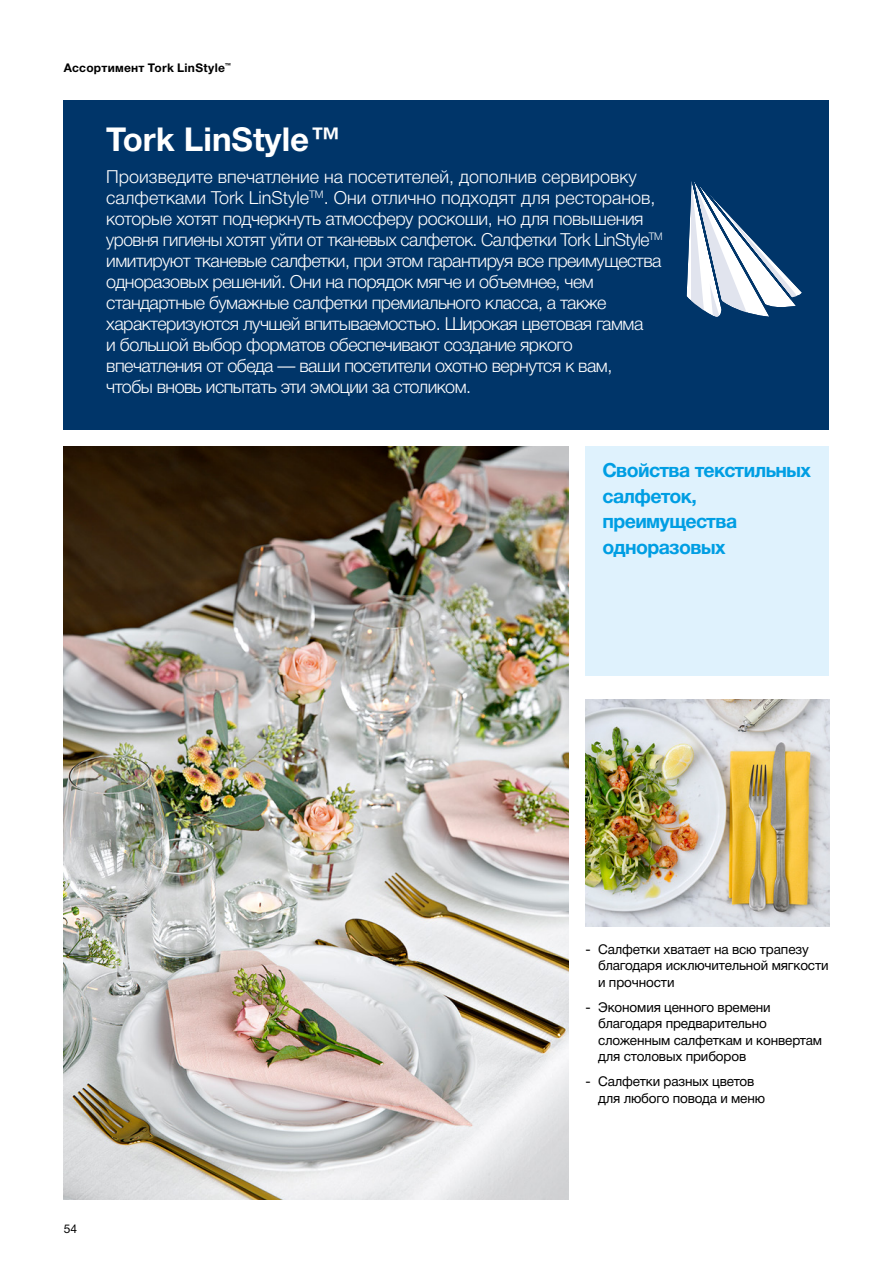
<style>
.page{position:relative;width:893px;height:1263px;background:#fff}
.page>*{position:absolute;margin:0;border:0;box-sizing:border-box;transform-origin:0 0}
.t1{font:700 33px "Helvetica Neue Cyr";color:#fff}
.t2{font:700 19.5px/25.5px "Helvetica Neue Cyr";letter-spacing:-.03em;color:#009ee3}
.t3{font:300 18px/21px "Helvetica Neue Cyr";letter-spacing:-.03em;color:#fff}
.t4{font:13.5px/16.5px "Helvetica Neue Cyr";letter-spacing:-.01em;color:#000}
.t5{font:700 12px "Helvetica Neue Cyr";letter-spacing:.02em;color:#000}
.t6{font:12px "Helvetica Neue Cyr";color:#000}
</style>
<div class="page">
<img style="left:64px;top:446px;width:504px;height:753px">
<div style="left:64px;top:100px;width:765px;height:329px;background:#003569"></div>
<svg style="left:686px;top:181px;width:116px;height:136px"></svg>
<img style="left:585px;top:700px;width:244px;height:226px">
<div style="left:585px;top:446px;width:244px;height:230px;background:#dff2fd"></div>
<p class="t5" style="left:64px;top:61px;width:169px">Ассортимент Tork LinStyle<sup>™</sup></p>
<h1 class="t1" style="left:106px;top:121px;width:237px">Tork LinStyle™</h1>
<p class="t3" style="left:106px;top:166px;width:558px">Произведите впечатление на посетителей, дополнив сервировку салфетками Tork LinStyle<sup>TM</sup>. Они отлично подходят для ресторанов, которые хотят подчеркнуть атмосферу роскоши, но для повышения уровня гигиены хотят уйти от тканевых салфеток. Салфетки Tork LinStyle<sup>TM </sup>имитируют тканевые салфетки, при этом гарантируя все преимущества одноразовых решений. Они на порядок мягче и объемнее, чем стандартные бумажные салфетки премиального класса, а также характеризуются лучшей впитываемостью. Широкая цветовая гамма<br>и большой выбор форматов обеспечивают создание яркого впечатления от обеда — ваши посетители охотно вернутся к вам, чтобы вновь испытать эти эмоции за столиком.</p>
<p class="t2" style="left:602px;top:458px;width:210px">Свойства текстильных салфеток, преимущества одноразовых</p>
<p class="t6" style="left:64px;top:1222px;width:15px">54</p>
<p class="t4" style="left:598px;top:941px;width:232px;text-indent:-13px">- Салфетки хватает на всю трапезу благодаря исключительной мягкости и прочности</p>
<p class="t4" style="left:598px;top:999px;width:226px;text-indent:-13px">- Экономия ценного времени благодаря предварительно сложенным салфеткам и конвертам для столовых приборов</p>
<p class="t4" style="left:598px;top:1073px;width:168px;text-indent:-13px">- Салфетки разных цветов для любого повода и меню</p>
</div>
